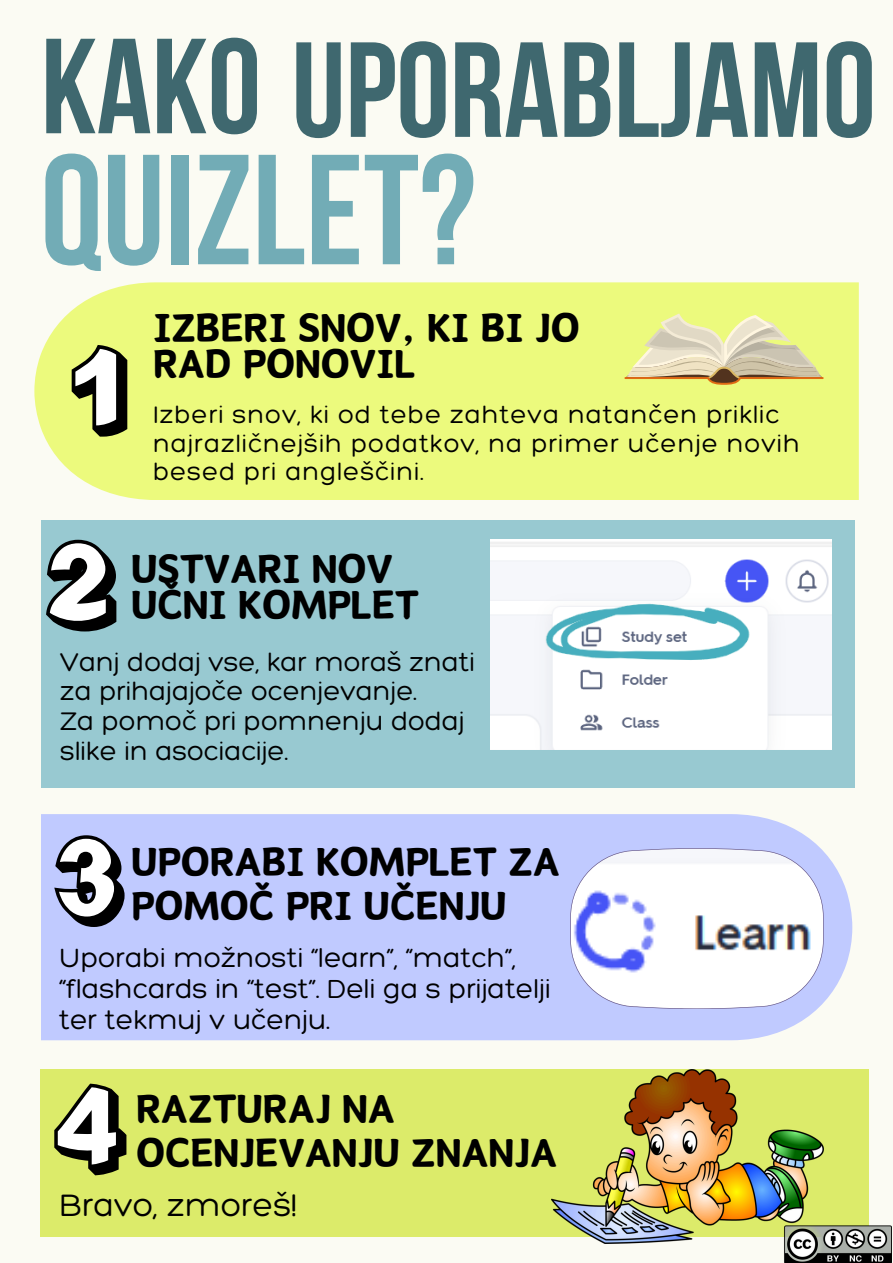
<style>
.page{position:relative;width:893px;height:1263px;background:#fbfbf3}
.page>*{position:absolute;margin:0;border:0;box-sizing:border-box;transform-origin:0 0}
.t1{font:156.38px "Bebas Neue Cyrillic";color:#72acb6}
.t2{font:135px "Bebas Neue Cyrillic";color:#3f686f}
.t3{font:46.65px/43.3px "Canva Wen";color:#000}
.t4{font:300 33.6px "Hero";color:#000}
.t5{font:300 28.35px/30.9px "Hero";color:#000}
.t6{font:300 27.6px/29.8px "Hero";color:#000}
.t7{font:300 26.1px/28.7px "Hero";letter-spacing:.035em;color:#000}
</style>
<div class="page">
<div style="left:34px;top:282px;width:824px;height:218px;background:#ecfa7d"></div>
<div style="left:41px;top:520px;width:813px;height:268px;background:#98c9d1"></div>
<svg style="left:72px;top:345px;width:55px;height:92px"></svg>
<svg style="left:46px;top:540px;width:70px;height:91px"></svg>
<div style="left:41px;top:814px;width:811px;height:226px;background:#c0caff"></div>
<div style="left:40px;top:1069px;width:828px;height:167px;background:#dceb6a"></div>
<svg style="left:54px;top:1083px;width:73px;height:92px"></svg>
<svg style="left:624px;top:313px;width:199px;height:72px;background:#dfdb9a"></svg>
<img style="left:490px;top:539px;width:341px;height:210px">
<svg style="left:54px;top:835px;width:71px;height:92px"></svg>
<img style="left:551px;top:1069px;width:272px;height:174px">
<svg style="left:570px;top:848px;width:253px;height:161px"></svg>
<img style="left:783px;top:1224px;width:108px;height:39px">
<h3 class="t2" style="left:41px;top:32px;width:222px">KAKO</h3>
<p class="t2" style="left:292px;top:36px;width:586px">UPORABLJAMO</p>
<p class="t1" style="left:41px;top:147px;width:437px">QUIZLET?</p>
<h3 class="t3" style="left:153px;top:307px;width:428px;line-height:36px">IZBERI SNOV, KI BI JO<br>RAD PONOVIL</h3>
<p class="t7" style="left:153px;top:399px;width:648px">Izberi snov, ki od tebe zahteva natančen priklic najrazličnejših podatkov, na primer učenje novih besed pri angleščini.</p>
<p class="t3" style="left:131px;top:549px;width:289px;line-height:36px">USTVARI NOV<br>UČNI KOMPLET</p>
<p class="t6" style="left:60px;top:646px;width:416px">Vanj dodaj vse, kar moraš znati za prihajajoče ocenjevanje.</p>
<p class="t6" style="left:60px;top:706px;width:406px">Za pomoč pri pomnenju dodaj slike in asociacije.</p>
<p class="t3" style="left:131px;top:838px;width:430px">UPORABI KOMPLET ZA<br>POMOČ PRI UČENJU</p>
<h3 class="t5" style="left:59px;top:942px;width:493px">Uporabi možnosti “learn”, “match”, “flashcards in “test”. Deli ga s prijatelji ter tekmuj v učenju.</h3>
<p class="t3" style="left:136px;top:1085px;width:423px">RAZTURAJ NA<br>OCENJEVANJU ZNANJA</p>
<p class="t4" style="left:59px;top:1184px;width:240px">Bravo, zmoreš!</p>
</div>
